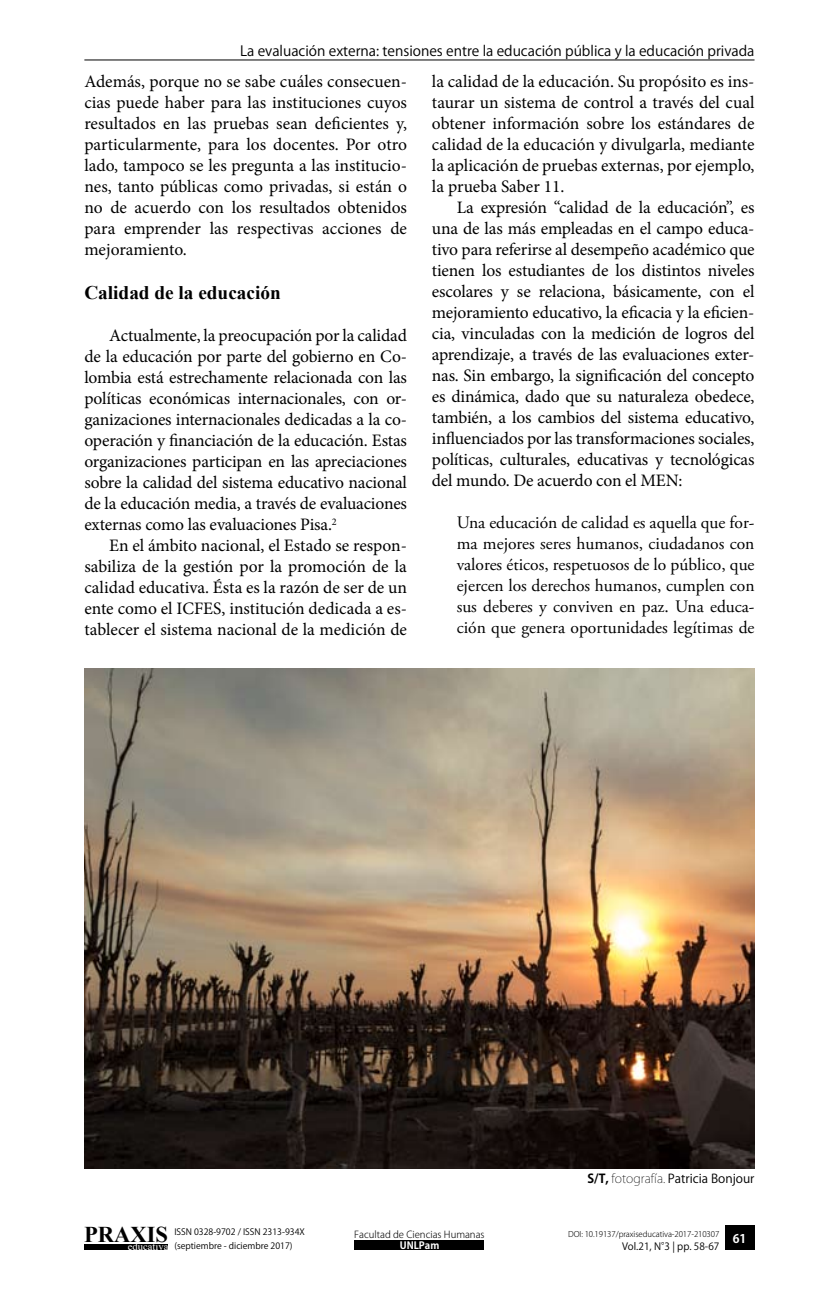
<style>
.page{position:relative;width:829px;height:1290px;background:#fff}
.page>*{position:absolute;margin:0;border:0;box-sizing:border-box;transform-origin:0 0}
.t1{font:700 22.57px "Times New Roman";color:#000}
.t2{font:700 19.25px "Times New Roman";color:#000}
.t3{font:17.5px/21px "Minion Pro";letter-spacing:-.005em;color:#000;text-align:justify}
.t4{font:17.5px/21px "Adobe Garamond Pro";color:#000;text-align:justify}
.t5{font:14px "Koz Go Std";color:#000}
.t6{font:12.25px "Koz Go Std";color:#000}
.t7{font:700 11.9px "Koz Go Std";color:#fff}
.t8{font:10.67px "Times New Roman";color:#fff}
.t9{font:9.97px "Koz Go Pro";color:#000}
.t10{font:700 9.97px "Koz Go Pro";color:#fff}
.t11{font:300 9.62px "Koz Go Pro";color:#000}
.t12{font:8.75px/14px "Koz Go Pro";color:#000}
.t13{font:300 7.88px "Koz Go Pro";letter-spacing:-.01em;color:#000}
.s1{font-weight:700}
.s2{font-weight:200}
</style>
<div class="page">
<hr style="left:84px;top:60px;width:670px;height:1px;background:#000">
<div style="left:724px;top:1225px;width:30px;height:25px;background:#000"></div>
<div style="left:84px;top:1244px;width:84px;height:6px;background:#000"></div>
<div style="left:355px;top:1240px;width:129px;height:10px;background:#000"></div>
<img style="left:84px;top:668px;width:670px;height:500px">
<p class="t5" style="left:240px;top:42px;width:516px">La evaluación externa: tensiones entre la educación pública y la educación privada</p>
<p class="t3" style="left:84px;top:71px;width:324px">Además, porque no se sabe cuáles consecuen&shy;cias puede haber para las instituciones cuyos resultados en las pruebas sean deficientes y, particularmente, para los docentes. Por otro lado, tampoco se les pregunta a las institucio&shy;nes, tanto públicas como privadas, si están o no de acuerdo con los resultados obtenidos para emprender las respectivas acciones de mejoramiento.</p>
<p class="t2" style="left:84px;top:279px;width:198px">Calidad de la educación</p>
<p class="t3" style="left:84px;top:325px;width:324px;text-indent:25px">Actualmente, la preocupación por la calidad de la educación por parte del gobierno en Co&shy;lombia está estrechamente relacionada con las políticas económicas internacionales, con or&shy;ganizaciones internacionales dedicadas a la co&shy;operación y financiación de la educación. Estas organizaciones participan en las apreciaciones sobre la calidad del sistema educativo nacional de la educación media, a través de evaluaciones externas como las evaluaciones Pisa.<sup>2</sup></p>
<p class="t3" style="left:84px;top:535px;width:324px;text-indent:25px">En el ámbito nacional, el Estado se respon&shy;sabiliza de la gestión por la promoción de la calidad educativa. Ésta es la razón de ser de un ente como el ICFES, institución dedicada a es&shy;tablecer el sistema nacional de la medición de</p>
<p class="t3" style="left:432px;top:71px;width:324px">la calidad de la educación. Su propósito es ins&shy;taurar un sistema de control a través del cual obtener información sobre los estándares de calidad de la educación y divulgarla, mediante la aplicación de pruebas externas, por ejemplo, la prueba Saber 11.</p>
<p class="t3" style="left:432px;top:197px;width:324px;text-indent:25px">La expresión “calidad de la educación”, es una de las más empleadas en el campo educa&shy;tivo para referirse al desempeño académico que tienen los estudiantes de los distintos niveles escolares y se relaciona, básicamente, con el mejoramiento educativo, la eficacia y la eficien&shy;cia, vinculadas con la medición de logros del aprendizaje, a través de las evaluaciones exter&shy;nas. Sin embargo, la significación del concepto es dinámica, dado que su naturaleza obedece, también, a los cambios del sistema educativo, influenciados por las transformaciones sociales, políticas, culturales, educativas y tecnológicas del mundo. De acuerdo con el MEN:</p>
<p class="t4" style="left:456px;top:513px;width:299px">Una educación de calidad es aquella que for&shy;ma mejores seres humanos, ciudadanos con valores éticos, respetuosos de lo público, que ejercen los derechos humanos, cumplen con sus deberes y conviven en paz. Una educa&shy;ción que genera oportunidades legítimas de</p>
<p class="t6" style="left:587px;top:1171px;width:168px"><span class="s1">S/T,</span> <span class="s2">fotografía.</span> Patricia Bonjour</p>
<p class="t1" style="left:84px;top:1218px;width:85px">PRAXIS</p>
<p class="t8" style="left:128px;top:1239px;width:42px">educativa</p>
<p class="t10" style="left:399px;top:1239px;width:41px">UNLPam</p>
<p class="t12" style="left:174px;top:1225px;width:132px">ISSN 0328-9702 / ISSN 2313-934X (septiembre - diciembre 2017)</p>
<p class="t11" style="left:354px;top:1228px;width:132px">Facultad de Ciencias Humanas</p>
<p class="t13" style="left:568px;top:1229px;width:153px">DOI: 10.19137/praxiseducativa-2017-210307</p>
<p class="t9" style="left:622px;top:1240px;width:99px">Vol.21, N°3 | pp. 58-67</p>
<p class="t7" style="left:732px;top:1230px;width:15px">61</p>
</div>
